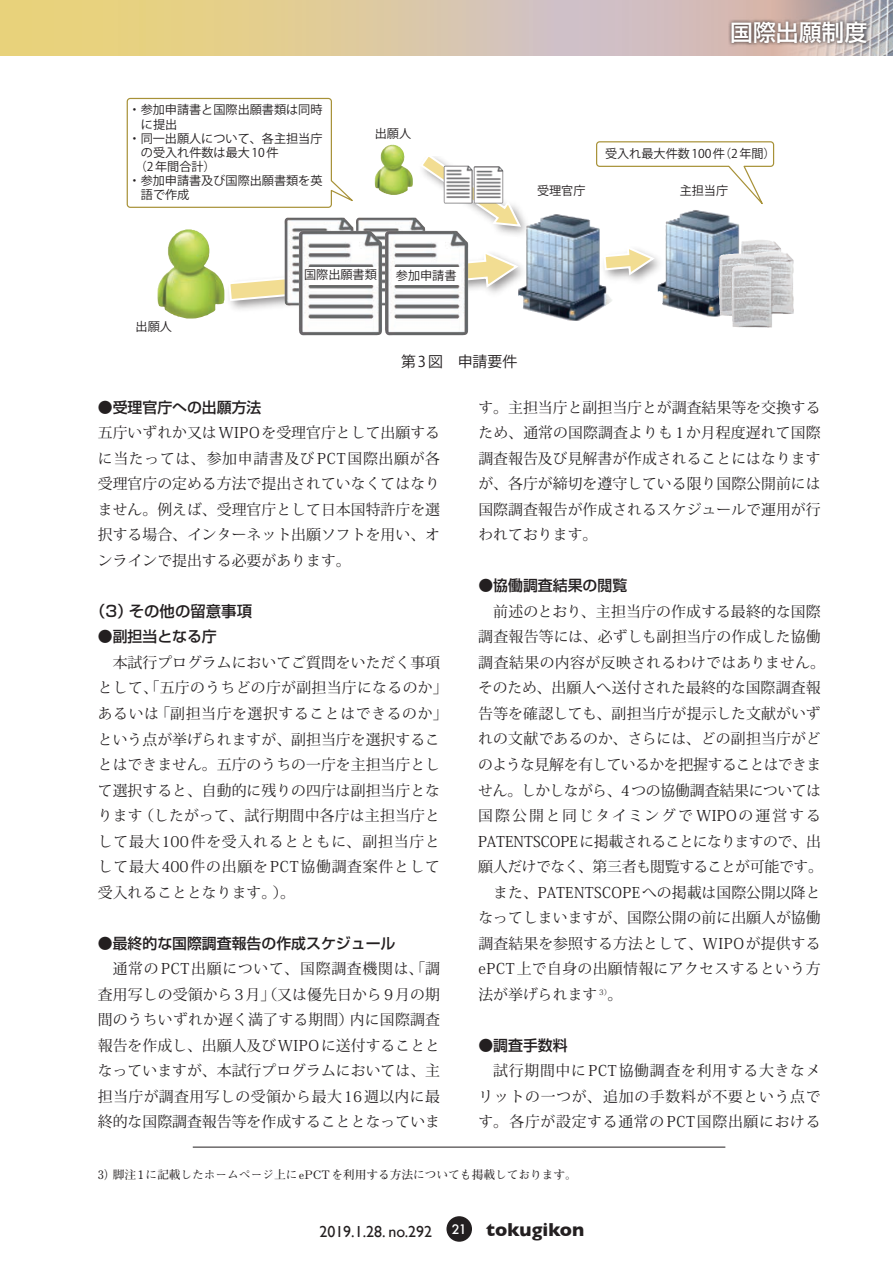
<style>
.page{position:relative;width:893px;height:1263px;background:#fff}
.page>*{position:absolute;margin:0;border:0;box-sizing:border-box;transform-origin:0 0}
.t1{font:500 22.8px "Shin Go Pro";color:#fff}
.t2{font:15.9px "Gill Sans";color:#231f20}
.t3{font:500 15.45px "Shin Go Pro";color:#231f20}
.t4{font:14.85px/25.5px "Koz Min Pro";color:#231f20;text-align:justify}
.t5{font:500 14.85px "Shin Go Pro";color:#231f20}
.t6{font:14.85px "Koz Go Pro";color:#231f20}
.t7{font:12.15px/14.1px "Koz Go Pro";color:#231f20}
.t8{font:700 11.7px "Futo Min A101 Pro";color:#231f20}
.s1{font-weight:700;font-size:19.2px}
</style>
<div class="page">
<div style="left:446px;top:1216px;width:26px;height:26px;background:#231f20;border-radius:50%"></div>
<svg style="left:0;top:0;width:773px;height:55px;background:#dcc8a0"></svg>
<img style="left:773px;top:0;width:120px;height:55px">
<svg style="left:728px;top:18px;width:142px;height:29px;background:#91817d"></svg>
<svg style="left:613px;top:247px;width:44px;height:30px"></svg>
<svg style="left:227px;top:249px;width:291px;height:53px"></svg>
<img style="left:356px;top:218px;width:57px;height:88px">
<img style="left:658px;top:211px;width:82px;height:106px">
<img style="left:375px;top:145px;width:38px;height:50px">
<img style="left:413px;top:217px;width:105px;height:18px">
<svg style="left:419px;top:156px;width:103px;height:72px"></svg>
<img style="left:444px;top:166px;width:59px;height:38px">
<img style="left:157px;top:229px;width:67px;height:90px">
<svg style="left:126px;top:97px;width:227px;height:111px"></svg>
<img style="left:718px;top:239px;width:63px;height:77px">
<img style="left:731px;top:251px;width:63px;height:77px">
<svg style="left:596px;top:141px;width:179px;height:70px"></svg>
<img style="left:284px;top:218px;width:70px;height:88px">
<img style="left:385px;top:231px;width:83px;height:105px">
<img style="left:298px;top:231px;width:84px;height:105px">
<div style="left:392px;top:268px;width:69px;height:17px;background:#fff"></div>
<div style="left:309px;top:267px;width:68px;height:18px;background:#fff"></div>
<div style="left:405px;top:138px;width:51px;height:17px;background:#fff"></div>
<img style="left:518px;top:214px;width:95px;height:107px">
<div style="left:532px;top:187px;width:66px;height:17px;background:#fff"></div>
<div style="left:127px;top:318px;width:51px;height:18px;background:#fff"></div>
<hr style="left:193px;top:1147px;width:532px;height:1px;background:#231f20">
<p class="t7" style="left:129px;top:103px;width:195px">・参加申請書と国際出願書類は同時　に提出<br>・同一出願人について、各主担当庁　の受入れ件数は最大 10 件<br>　（2 年間合計）<br>・参加申請書及び国際出願書類を英　語で作成</p>
<p class="t7" style="left:375px;top:127px;width:38px">出願人</p>
<h1 class="t1" style="left:730px;top:14px;width:139px">国際出願制度</h1>
<p class="t7" style="left:537px;top:184px;width:50px">受理官庁</p>
<p class="t7" style="left:605px;top:147px;width:172px">受入れ最大件数 100 件（2 年間）</p>
<p class="t7" style="left:680px;top:184px;width:50px">主担当庁</p>
<p class="t7" style="left:136px;top:320px;width:38px">出願人</p>
<p class="t7" style="left:304px;top:268px;width:74px">国際出願書類</p>
<p class="t7" style="left:396px;top:269px;width:62px">参加申請書</p>
<p class="t6" style="left:401px;top:352px;width:118px">第 3 図　申請要件</p>
<p class="t5" style="left:98px;top:395px;width:165px">●受理官庁への出願方法</p>
<p class="t4" style="left:98px;top:420px;width:344px">五庁いずれか又はWIPOを受理官庁として出願するに当たっては、参加申請書及び PCT国際出願が各受理官庁の定める方法で提出されていなくてはなりません。例えば、受理官庁として日本国特許庁を選択する場合、インターネット出願ソフトを用い、オンラインで提出する必要があります。</p>
<p class="t3" style="left:90px;top:599px;width:163px">（3）その他の留意事項</p>
<p class="t5" style="left:98px;top:625px;width:121px">●副担当となる庁</p>
<p class="t4" style="left:98px;top:649px;width:351px;text-align:left">　本試行プログラムにおいてご質問をいただく事項として、「五庁のうちどの庁が副担当庁になるのか」あるいは「副担当庁を選択することはできるのか」という点が挙げられますが、副担当庁を選択することはできません。五庁のうちの一庁を主担当庁として選択すると、自動的に残りの四庁は副担当庁となります（したがって、試行期間中各庁は主担当庁として最大100件を受入れるとともに、副担当庁として最大400件の出願を PCT協働調査案件として受入れることとなります。）。</p>
<p class="t5" style="left:98px;top:931px;width:299px">●最終的な国際調査報告の作成スケジュール</p>
<p class="t4" style="left:98px;top:955px;width:344px">　通常の PCT出願について、国際調査機関は、「調査用写しの受領から3月」（又は優先日から9月の期間のうちいずれか遅く満了する期間）内に国際調査報告を作成し、出願人及びWIPOに送付することとなっていますが、本試行プログラムにおいては、主担当庁が調査用写しの受領から最大16週以内に最終的な国際調査報告等を作成することとなっていま</p>
<p class="t4" style="left:478px;top:394px;width:344px">す。主担当庁と副担当庁とが調査結果等を交換するため、通常の国際調査よりも1か月程度遅れて国際調査報告及び見解書が作成されることにはなりますが、各庁が締切を遵守している限り国際公開前には国際調査報告が作成されるスケジュールで運用が行われております。</p>
<p class="t5" style="left:478px;top:574px;width:150px">●協働調査結果の閲覧</p>
<p class="t4" style="left:478px;top:598px;width:348px;text-align:left">　前述のとおり、主担当庁の作成する最終的な国際調査報告等には、必ずしも副担当庁の作成した協働調査結果の内容が反映されるわけではありません。そのため、出願人へ送付された最終的な国際調査報告等を確認しても、副担当庁が提示した文献がいずれの文献であるのか、さらには、どの副担当庁がどのような見解を有しているかを把握することはできません。しかしながら、4つの協働調査結果については国際公開と同じタイミングで WIPOの運営する<br>PATENTSCOPEに掲載されることになりますので、出願人だけでなく、第三者も閲覧することが可能です。　また、PATENTSCOPEへの掲載は国際公開以降となってしまいますが、国際公開の前に出願人が協働調査結果を参照する方法として、WIPOが提供するePCT上で自身の出願情報にアクセスするという方法が挙げられます <sup>3）</sup>。</p>
<p class="t5" style="left:478px;top:1033px;width:91px">●調査手数料</p>
<p class="t4" style="left:478px;top:1057px;width:344px">　試行期間中に PCT協働調査を利用する大きなメリットの一つが、追加の手数料が不要という点です。各庁が設定する通常の PCT国際出願における</p>
<p class="t8" style="left:98px;top:1165px;width:481px">3）脚注1に記載したホームページ上にePCTを利用する方法についても掲載しております。</p>
<p class="t2" style="left:319px;top:1222px;width:266px">2019.1.28. no.292 <sup>21</sup> <span class="s1">tokugikon</span></p>
</div>
